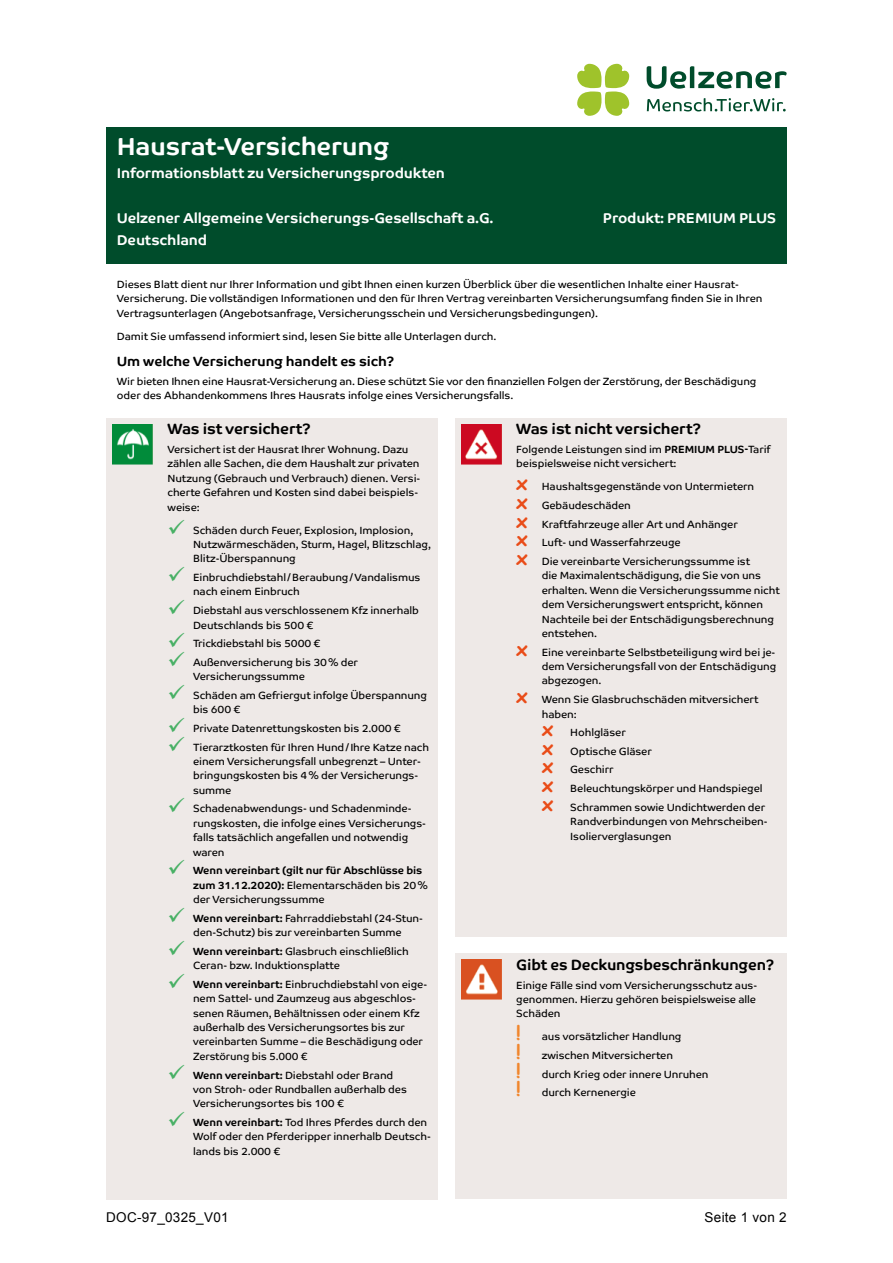
<style>
.page{position:relative;width:893px;height:1263px;background:#fff}
.page>*{position:absolute;margin:0;border:0;box-sizing:border-box;transform-origin:0 0}
.t1{font:700 24.75px "Co Text";letter-spacing:-.01em;color:#fff}
.t2{font:700 19.5px "Comic Sans MS";color:#e94c18}
.t3{font:700 19.5px "Comic Sans MS";color:#f1862d}
.t4{font:700 15px "Co Text";letter-spacing:-.01em;color:#000}
.t5{font:700 14.25px/22.5px "Co Text";letter-spacing:-.01em;color:#fff}
.t6{font:700 13.5px "Co Text";letter-spacing:-.01em;color:#000}
.t7{font:13.5px "Arial";letter-spacing:.02em;color:#000}
.t8{font:10.5px/14.4px "Co Text";letter-spacing:-.01em;color:#000}
.t9{font:700 10.5px/14.4px "Co Text";letter-spacing:-.01em;color:#000}
.s1{color:#48b065}
.s2{font-weight:400}
.s3{font-weight:700}
.s4{font-family:"Comic Sans MS";font-weight:700;font-size:19.5px;color:#e94c18}
.s5{font-family:"Comic Sans MS";font-weight:700;font-size:19.5px;color:#f1862d}
</style>
<div class="page">
<div style="left:106px;top:128px;width:681px;height:136px;background:#004c2b"></div>
<div style="left:106px;top:418px;width:332px;height:781px;background:#eee9e7"></div>
<img style="left:112px;top:424px;width:41px;height:40px">
<div style="left:455px;top:418px;width:332px;height:518px;background:#eee9e7"></div>
<img style="left:461px;top:424px;width:40px;height:40px">
<div style="left:455px;top:954px;width:332px;height:245px;background:#eee9e7"></div>
<img style="left:461px;top:960px;width:40px;height:40px">
<svg style="left:577px;top:64px;width:52px;height:52px"></svg>
<svg style="left:647px;top:98px;width:139px;height:13px"></svg>
<svg style="left:647px;top:66px;width:140px;height:23px"></svg>
<h1 class="t1" style="left:117px;top:132px;width:274px">Hausrat-Versicherung</h1>
<h3 class="t5" style="left:117px;top:162px;width:330px">Informationsblatt zu Versicherungsprodukten</h3>
<h3 class="t5" style="left:117px;top:207px;width:378px">Uelzener Allgemeine Versicherungs-Gesellschaft a.G.<br>Deutschland</h3>
<h3 class="t5" style="left:603px;top:207px;width:175px">Produkt: PREMIUM PLUS</h3>
<p class="t8" style="left:117px;top:277px;width:647px">Dieses Blatt dient nur Ihrer Information und gibt Ihnen einen kurzen Überblick über die wesentlichen Inhalte einer Hausrat-<br>Versicherung. Die vollständigen Informationen und den für Ihren Vertrag vereinbarten Versicherungsumfang finden Sie in Ihren<br>Vertragsunterlagen (Angebotsanfrage, Versicherungsschein und Versicherungsbedingungen).</p>
<p class="t8" style="left:117px;top:329px;width:381px">Damit Sie umfassend informiert sind, lesen Sie bitte alle Unterlagen durch.</p>
<p class="t6" style="left:117px;top:353px;width:279px">Um welche Versicherung handelt es sich?</p>
<p class="t8" style="left:117px;top:374px;width:641px">Wir bieten Ihnen eine Hausrat-Versicherung an. Diese schützt Sie vor den finanziellen Folgen der Zerstörung, der Beschädigung oder des Abhandenkommens Ihres Hausrats infolge eines Versicherungsfalls.</p>
<h3 class="t4" style="left:168px;top:420px;width:145px">Was ist versichert?</h3>
<p class="t8" style="left:168px;top:442px;width:254px">Versichert ist der Hausrat Ihrer Wohnung. Dazu zählen alle Sachen, die dem Haushalt zur privaten Nutzung (Gebrauch und Verbrauch) dienen. Versi&shy;cherte Gefahren und Kosten sind dabei beispiels&shy;weise:</p>
<p class="t8" style="left:193px;top:523px;width:239px;text-indent:-26px"><span class="s1">✓</span> Schäden durch Feuer, Explosion, Implosion,<br>Nutzwärmeschäden, Sturm, Hagel, Blitzschlag,<br>Blitz-Überspannung</p>
<p class="t8" style="left:193px;top:570px;width:229px;text-indent:-26px"><span class="s1">✓</span> Einbruchdiebstahl / Beraubung / Vanda lismus nach einem Einbruch</p>
<p class="t8" style="left:193px;top:603px;width:227px;text-indent:-26px"><span class="s1">✓</span> Diebstahl aus verschlossenem Kfz innerhalb<br>Deutschlands bis 500 €</p>
<p class="t8" style="left:168px;top:636px;width:154px"><span class="s1">✓</span> Trickdiebstahl bis 5000 €</p>
<p class="t8" style="left:193px;top:655px;width:166px;text-indent:-26px"><span class="s1">✓</span> Außenversicherung bis 30 % der<br>Versicherungs summe</p>
<p class="t8" style="left:193px;top:688px;width:235px;text-indent:-26px"><span class="s1">✓</span> Schäden am Gefriergut infolge Überspannung bis 600 €</p>
<p class="t8" style="left:168px;top:721px;width:235px"><span class="s1">✓</span> Private Datenrettungskosten bis 2.000 €</p>
<p class="t8" style="left:193px;top:740px;width:238px;text-indent:-26px"><span class="s1">✓</span> Tierarztkosten für Ihren Hund / Ihre Katze nach einem Versicherungsfall unbegrenzt – Unter&shy;bringungskosten bis 4 % der Versicherungs&shy;summe</p>
<p class="t8" style="left:193px;top:802px;width:235px;text-indent:-26px"><span class="s1">✓</span> Schadenabwendungs- und Schadenminde&shy;rungskosten, die infolge eines Versicherungs&shy;falls tatsächlich angefallen und notwendig waren</p>
<p class="t9" style="left:193px;top:863px;width:236px;text-indent:-26px"><span class="s1">✓</span> Wenn vereinbart (gilt nur für Abschlüsse bis zum 31.12.2020): <span class="s2">Elementarschäden bis 20 % der Versicherungssumme</span></p>
<p class="t8" style="left:168px;top:911px;width:257px;text-align:center"><span class="s1">✓</span> <span class="s3">Wenn vereinbart:</span> Fahrraddiebstahl (24-Stun&shy;den-Schutz) bis zur vereinbarten Summe</p>
<p class="t8" style="left:193px;top:944px;width:217px;text-indent:-26px"><span class="s1">✓</span> <span class="s3">Wenn vereinbart:</span> Glasbruch einschließlich<br>Ceran- bzw. Induktionsplatte</p>
<p class="t8" style="left:193px;top:977px;width:236px;text-indent:-26px"><span class="s1">✓</span> <span class="s3">Wenn vereinbart:</span> Einbruchdiebstahl von eige&shy;nem Sattel- und Zaumzeug aus abgeschlos&shy;senen Räumen, Behältnissen oder einem Kfz außerhalb des Versicherungsortes bis zur vereinbarten Summe – die Beschädigung oder Zerstörung bis 5.000 €</p>
<p class="t8" style="left:193px;top:1068px;width:215px;text-indent:-26px"><span class="s1">✓</span> <span class="s3">Wenn vereinbart:</span> Diebstahl oder Brand von Stroh- oder Rundballen außerhalb des<br>Versicherungs ortes bis 100 €</p>
<p class="t8" style="left:193px;top:1115px;width:239px;text-indent:-26px"><span class="s1">✓</span> <span class="s3">Wenn vereinbart:</span> Tod Ihres Pferdes durch den<br>Wolf oder den Pferderipper innerhalb Deutsch&shy;lands bis 2.000 €</p>
<h3 class="t4" style="left:516px;top:420px;width:186px">Was ist nicht versichert?</h3>
<p class="t8" style="left:516px;top:442px;width:256px">Folgende Leistungen sind im <span class="s3">PREMIUM PLUS-</span>Tarif beispielsweise nicht versichert:</p>
<p class="t8" style="left:516px;top:477px;width:240px;line-height:18.6px"><span class="s4">x</span> Haushaltsgegenstände von Untermietern <span class="s4">x</span> Gebäudeschäden<br><span class="s4">x</span> Kraftfahrzeuge aller Art und Anhänger<br><span class="s4">x</span> Luft- und Wasserfahrzeuge</p>
<h2 class="t2" style="left:516px;top:543px;width:13px">x</h2>
<p class="t8" style="left:542px;top:554px;width:239px">Die vereinbarte Versicherungssumme ist<br>die Maximalentschädigung, die Sie von uns erhalten. Wenn die Versicherungssumme nicht dem Versicherungswert entspricht, können Nachteile bei der Entschädigungs berechnung entstehen.</p>
<h2 class="t2" style="left:516px;top:634px;width:13px">x</h2>
<p class="t8" style="left:542px;top:645px;width:236px;text-align:justify">Eine vereinbarte Selbstbeteiligung wird bei je&shy;dem Versicherungsfall von der Entschädigung abgezogen.</p>
<h2 class="t2" style="left:516px;top:682px;width:13px">x</h2>
<p class="t8" style="left:542px;top:692px;width:218px">Wenn Sie Glasbruchschäden mitversichert haben:</p>
<p class="t8" style="left:542px;top:723px;width:222px;line-height:18.6px"><span class="s4">x</span> Hohlgläser<br><span class="s4">x</span> Optische Gläser<br><span class="s4">x</span> Geschirr<br><span class="s4">x</span> Beleuchtungskörper und Handspiegel</p>
<h2 class="t2" style="left:542px;top:789px;width:13px">x</h2>
<p class="t8" style="left:570px;top:800px;width:199px">Schrammen sowie Undichtwerden der<br>Randverbindungen von Mehrscheiben-<br>Isolierverglasungen</p>
<h3 class="t4" style="left:516px;top:956px;width:259px">Gibt es Deckungsbeschränkungen?</h3>
<p class="t8" style="left:516px;top:978px;width:242px;text-align:justify">Einige Fälle sind vom Versicherungsschutz aus&shy;genommen. Hierzu gehören beispielsweise alle Schäden</p>
<h2 class="t3" style="left:516px;top:1019px;width:6px">!</h2>
<p class="t8" style="left:516px;top:1027px;width:194px;line-height:18.6px;text-indent:26px">aus vorsätzlicher Handlung<br><span class="s5">!</span> zwischen Mitversicherten<br><span class="s5">!</span> durch Krieg oder innere Unruhen <span class="s5">!</span> durch Kernenergie</p>
<p class="t7" style="left:106px;top:1208px;width:124px">DOC-97_0325_V01</p>
<p class="t7" style="left:705px;top:1208px;width:84px">Seite 1 von 2</p>
</div>
